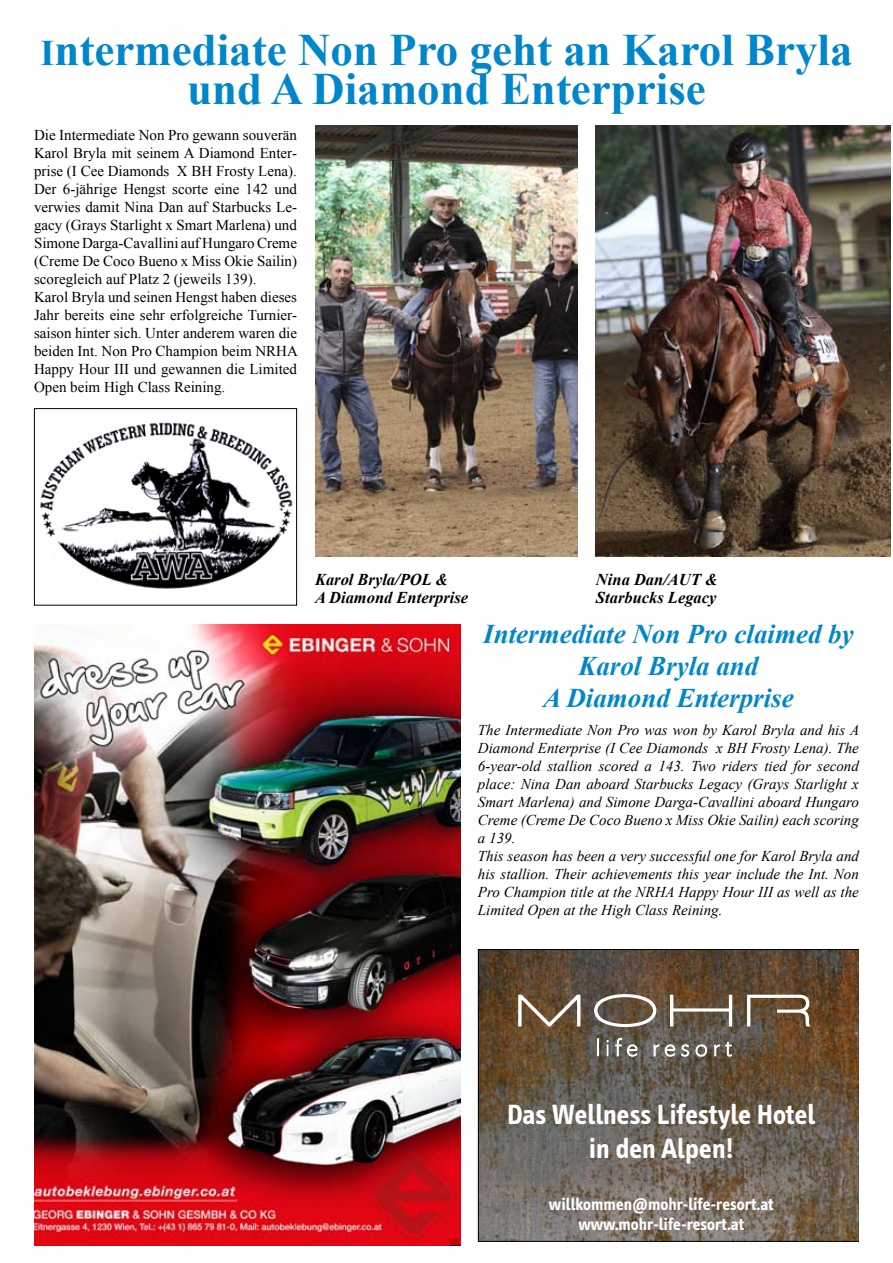
<style>
.page{position:relative;width:893px;height:1263px;background:#fff}
.page>*{position:absolute;margin:0;border:0;box-sizing:border-box;transform-origin:0 0}
.t1{font:700 45px/39px "Times New Roman";color:#0086cb;text-align:center}
.t2{font:700 28.5px/34.2px "Info Text";color:#fff;text-align:center}
.t3{font:italic 700 27px/32.4px "Times New Roman";color:#0086cb;text-align:center}
.t4{font:700 17.4px/20.9px "Info Text";color:#fff;text-align:center}
.t5{font:italic 700 16.5px/18px "Times New Roman";color:#000}
.t6{font:15px/18px "Times New Roman";color:#000}
.t7{font:italic 15px/18px "Times New Roman";color:#000}
.s1{font-size:36px}
</style>
<div class="page">
<img style="left:34px;top:624px;width:426px;height:621px">
<img style="left:480px;top:951px;width:377px;height:289px">
<svg style="left:518px;top:995px;width:62px;height:31px"></svg>
<svg style="left:670px;top:995px;width:62px;height:31px"></svg>
<svg style="left:747px;top:995px;width:64px;height:31px"></svg>
<svg style="left:594px;top:994px;width:62px;height:33px"></svg>
<svg style="left:597px;top:1037px;width:2px;height:20px"></svg>
<svg style="left:606px;top:1037px;width:32px;height:20px"></svg>
<svg style="left:653px;top:1044px;width:22px;height:13px"></svg>
<svg style="left:681px;top:1044px;width:26px;height:13px"></svg>
<svg style="left:714px;top:1041px;width:18px;height:16px"></svg>
<div style="left:478px;top:949px;width:381px;height:293px;border:1px solid #000"></div>
<img style="left:40px;top:422px;width:253px;height:167px">
<div style="left:34px;top:408px;width:263px;height:197px;border:1px solid #000"></div>
<img style="left:315px;top:126px;width:263px;height:430px">
<img style="left:596px;top:126px;width:294px;height:430px">
<h1 class="t1" style="left:40px;top:29px;width:814px"><span class="s1">I</span>ntermediate Non Pro geht an Karol Bryla und A Diamond Enterprise</h1>
<p class="t6" style="left:34px;top:125px;width:265px">Die Intermediate Non Pro gewann souverän Karol Bryla mit seinem A Diamond Enter&shy;prise (I Cee Diamonds X BH Frosty Lena).<br>Der 6-jährige Hengst scorte eine 142 und verwies damit Nina Dan auf Starbucks Le&shy;gacy (Grays Starlight x Smart Marlena) und Simone Darga-Cavallini auf Hungaro Creme (Creme De Coco Bueno x Miss Okie Sailin) scoregleich auf Platz 2 (jeweils 139).<br>Karol Bryla und seinen Hengst haben dieses Jahr bereits eine sehr erfolgreiche Turnier&shy;saison hinter sich. Unter anderem waren die beiden Int. Non Pro Champion beim NRHA Happy Hour III und gewannen die Limited Open beim High Class Reining.</p>
<p class="t5" style="left:315px;top:570px;width:155px">Karol Bryla/POL &amp;<br>A Diamond Enterprise</p>
<p class="t5" style="left:596px;top:570px;width:123px">Nina Dan/AUT &amp;<br>Starbucks Legacy</p>
<h3 class="t3" style="left:483px;top:616px;width:372px">Intermediate Non Pro claimed by<br>Karol Bryla and<br>A Diamond Enterprise</h3>
<p class="t7" style="left:478px;top:721px;width:383px">The Intermediate Non Pro was won by Karol Bryla and his A Diamond Enterprise (I Cee Diamonds x BH Frosty Lena). The 6-year-old stallion scored a 143. Two riders tied for second place: Nina Dan aboard Starbucks Legacy (Grays Starlight x Smart Marlena) and Simone Darga-Cavallini aboard Hungaro Creme (Creme De Coco Bueno x Miss Okie Sailin) each scoring a 139.<br>This season has been a very successful one for Karol Bryla and his stallion. Their achievements this year include the Int. Non Pro Champion title at the NRHA Happy Hour III as well as the Limited Open at the High Class Reining.</p>
<h2 class="t2" style="left:507px;top:1097px;width:310px">Das Wellness Lifestyle Hotel in den Alpen!</h2>
<p class="t4" style="left:549px;top:1193px;width:226px">willkommen@mohr-life-resort.at www.mohr-life-resort.at</p>
</div>
